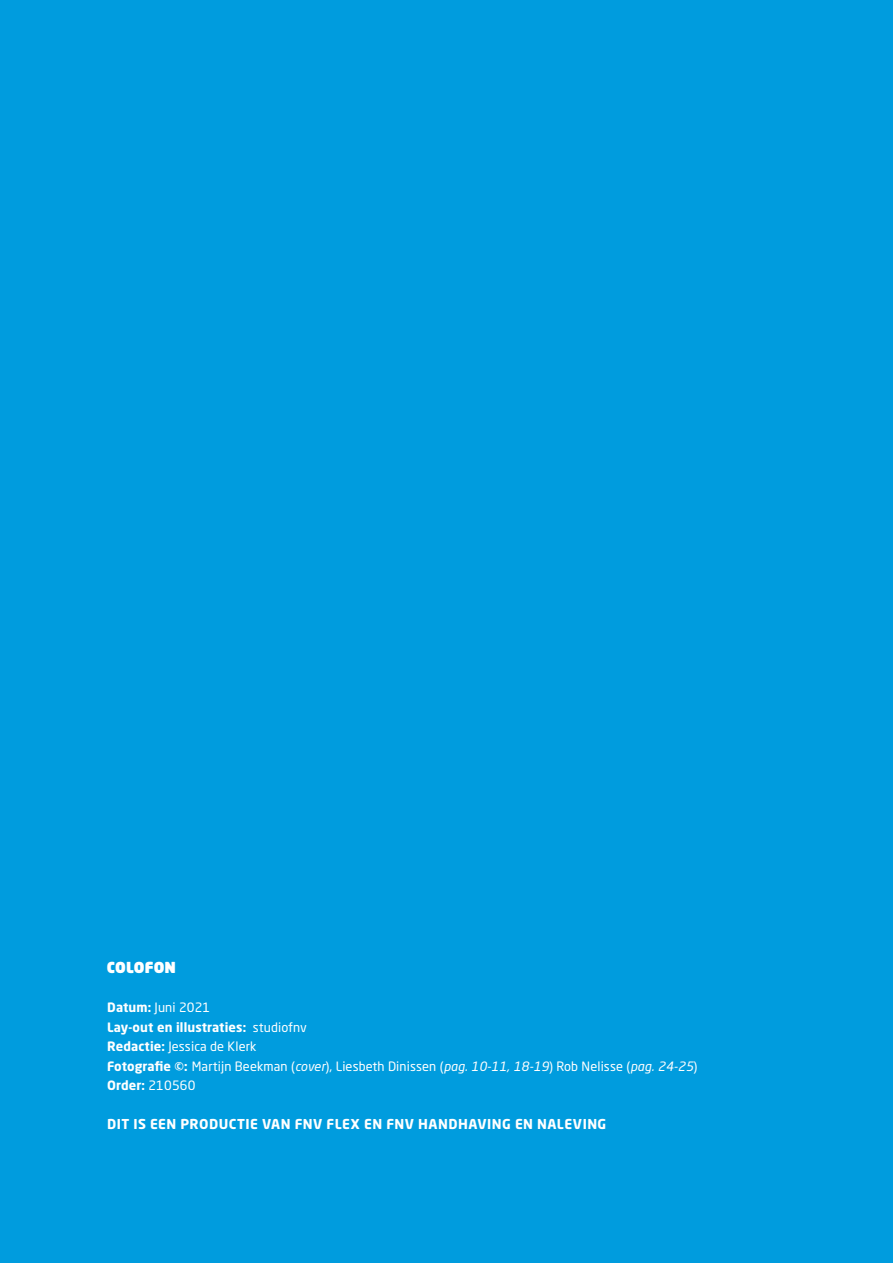
<style>
.page{position:relative;width:893px;height:1263px;background:#009cde}
.page>*{position:absolute;margin:0;border:0;box-sizing:border-box;transform-origin:0 0}
.BW_Body-_A4_corp{font:900 15px "Neo Sans Pro";letter-spacing:.01em;color:#fff}
.BW_Body-_A4_corp-2{font:700 13.5px "Neo Sans Pro";letter-spacing:.035em;color:#fff}
.BW_Body-_A4_corp-3{font:12.75px "Neo Sans Pro";letter-spacing:.01em;color:#fff}
.BW_Body-_A4_corp-4{font:700 12.75px "Neo Sans Pro";letter-spacing:.01em;color:#fff}
.s1{font-weight:700}
.s2{font-weight:400}
.s3{font-style:italic}
</style>
<div class="page">
<p class="BW_Body-_A4_corp" style="left:107px;top:958px;width:71px">COLOFON</p>
<p class="BW_Body-_A4_corp-3" style="left:107px;top:1000px;width:105px"><span class="s1">Datum:</span> Juni 2021</p>
<p class="BW_Body-_A4_corp-4" style="left:107px;top:1019px;width:201px">Lay-out en illustraties: <span class="s2">studiofnv</span></p>
<p class="BW_Body-_A4_corp-3" style="left:107px;top:1039px;width:151px"><span class="s1">Redactie:</span> Jessica de Klerk</p>
<p class="BW_Body-_A4_corp-3" style="left:107px;top:1058px;width:592px"><span class="s1">Fotografie ©:</span> Martijn Beekman (<span class="s3">cover</span>), Liesbeth Dinissen (<span class="s3">pag. 10-11, 18-19</span>) Rob Nelisse (<span class="s3">pag. 24-25</span>)</p>
<p class="BW_Body-_A4_corp-4" style="left:107px;top:1077px;width:90px">Order: <span class="s2">210560</span></p>
<p class="BW_Body-_A4_corp-2" style="left:107px;top:1116px;width:501px">DIT IS EEN PRODUCTIE VAN FNV FLEX EN FNV HANDHAVING EN NALEVING</p>
</div>
